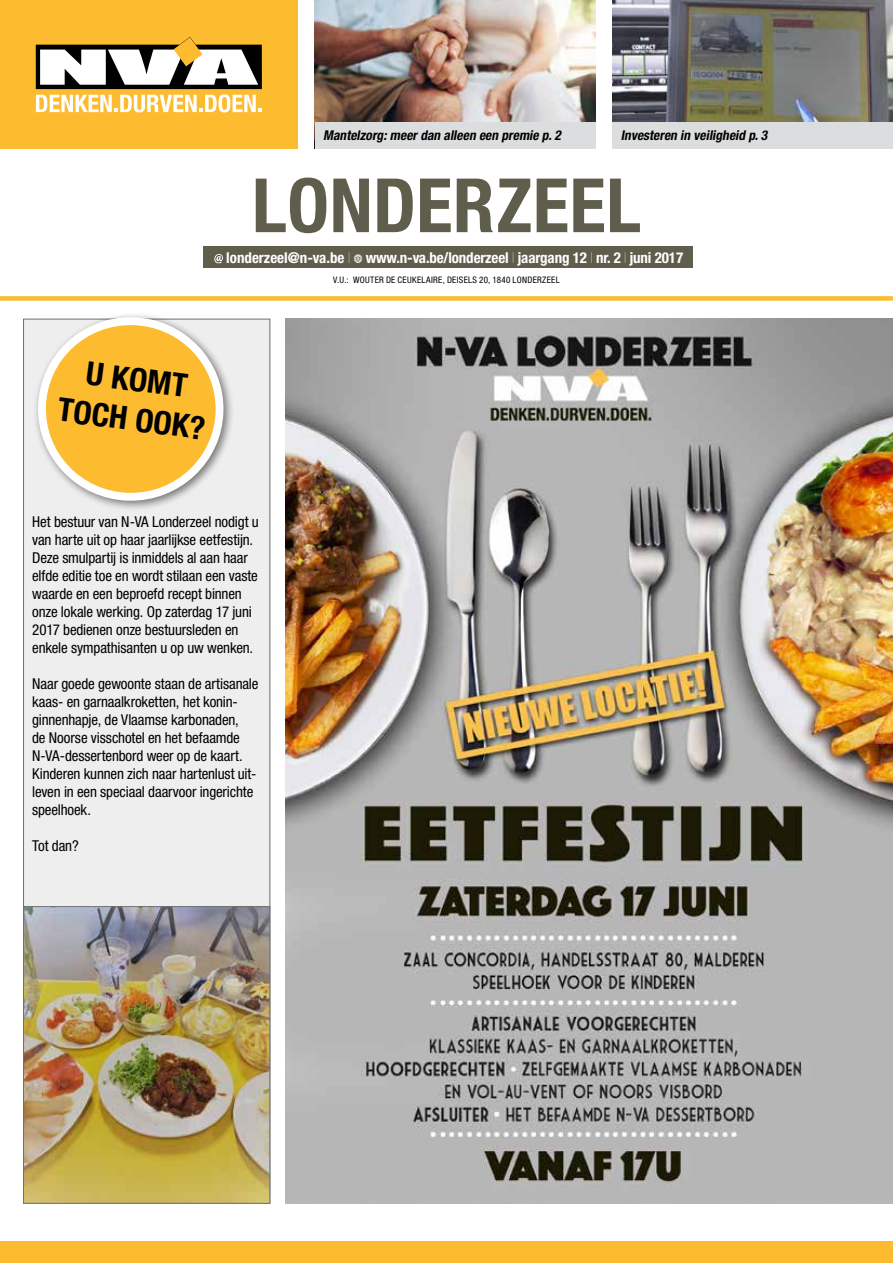
<style>
.page{position:relative;width:893px;height:1263px;background:#fff}
.page>*{position:absolute;margin:0;border:0;box-sizing:border-box;transform-origin:0 0}
.t1{font:700 condensed 75px "Helvetica Neue LT Std";letter-spacing:.01em;color:#5f5e4d}
.t2{font:700 condensed 32.4px/39.6px "Helvetica Neue LT Std";color:#000;text-align:center}
.t3{font:condensed 15px/18px "Helvetica Neue LT Std";letter-spacing:-.01em;color:#000}
.t4{font:700 condensed 15px "Helvetica Neue LT Std";letter-spacing:-.01em;color:#fff}
.t5{font:italic 700 condensed 13.5px "Helvetica Neue LT Std";color:#000}
.t6{font:condensed 9px "Helvetica Neue LT Std";letter-spacing:.035em;color:#000}
.s1{font-weight:200}
</style>
<div class="page">
<div style="left:0;top:0;width:298px;height:149px;background:#fdbb30"></div>
<svg style="left:36px;top:37px;width:226px;height:75px"></svg>
<div style="left:0;top:1242px;width:893px;height:21px;background:#fdbb30"></div>
<div style="left:0;top:296px;width:893px;height:5px;background:#fdbb30"></div>
<div style="left:203px;top:247px;width:489px;height:21px;background:#5f5e4d"></div>
<svg style="left:214px;top:254px;width:9px;height:9px"></svg>
<svg style="left:354px;top:254px;width:8px;height:9px"></svg>
<div style="left:24px;top:319px;width:246px;height:884px;background:#eee"></div>
<img style="left:25px;top:908px;width:243px;height:293px">
<div style="left:23px;top:906px;width:247px;height:297px;border:1px solid #6d6e71"></div>
<img style="left:285px;top:319px;width:608px;height:884px">
<div style="left:33px;top:312px;width:202px;height:200px;background:#000;opacity:.5"></div>
<svg style="left:33px;top:312px;width:196px;height:193px"></svg>
<img style="left:315px;top:0;width:280px;height:122px">
<img style="left:612px;top:0;width:281px;height:122px">
<div style="left:315px;top:122px;width:280px;height:27px;background:#dcddde"></div>
<div style="left:612px;top:122px;width:281px;height:27px;background:#dcddde"></div>
<p class="t5" style="left:323px;top:127px;width:242px">Mantelzorg:meerdan alleen een premie p.2</p>
<p class="t5" style="left:621px;top:127px;width:151px">Investeren in veiligheid p.3</p>
<h1 class="t1" style="left:252px;top:160px;width:390px">LONDERZEEL</h1>
<p class="t4" style="left:226px;top:248px;width:458px">londerzeel@n-va.be <span class="s1">I</span> www.n-va.be/londerzeel <span class="s1">I</span> jaargang 12 <span class="s1">I</span> nr. 2 <span class="s1">I</span> juni 2017</p>
<p class="t6" style="left:333px;top:274px;width:228px">V.U.: WOUTER DE CEUKELAIRE, DEISELS 20, 1840 LONDERZEEL</p>
<h2 class="t2" style="left:67px;top:349px;width:150px;rotate:8deg">U KOMT<br>TOCH OOK?</h2>
<p class="t3" style="left:32px;top:513px;width:228px">Het bestuur van N-VA Londerzeel nodigt u van harte uit op haar jaarlijkse eetfestijn.<br>Deze smulpartij is inmiddels al aan haar elfde editie toe en wordt stilaan een vaste waarde en een beproefd recept binnen onze lokale werking. Op zaterdag 17 juni 2017 bedienen onze bestuursleden en enkele sympathisanten u op uw wenken.</p>
<p class="t3" style="left:32px;top:675px;width:228px">Naar goede gewoonte staan de artisanale kaas- en garnaalkroketten, het konin&shy;ginnenhapje, de Vlaamse karbonaden,<br>de Noorse visschotel en het befaamde N-VA-dessertenbord weer op de kaart.<br>Kinderen kunnen zich naar hartenlust uit&shy;leven in een speciaal daarvoor ingerichte speelhoek.</p>
<p class="t3" style="left:32px;top:837px;width:48px">Tot dan?</p>
</div>
